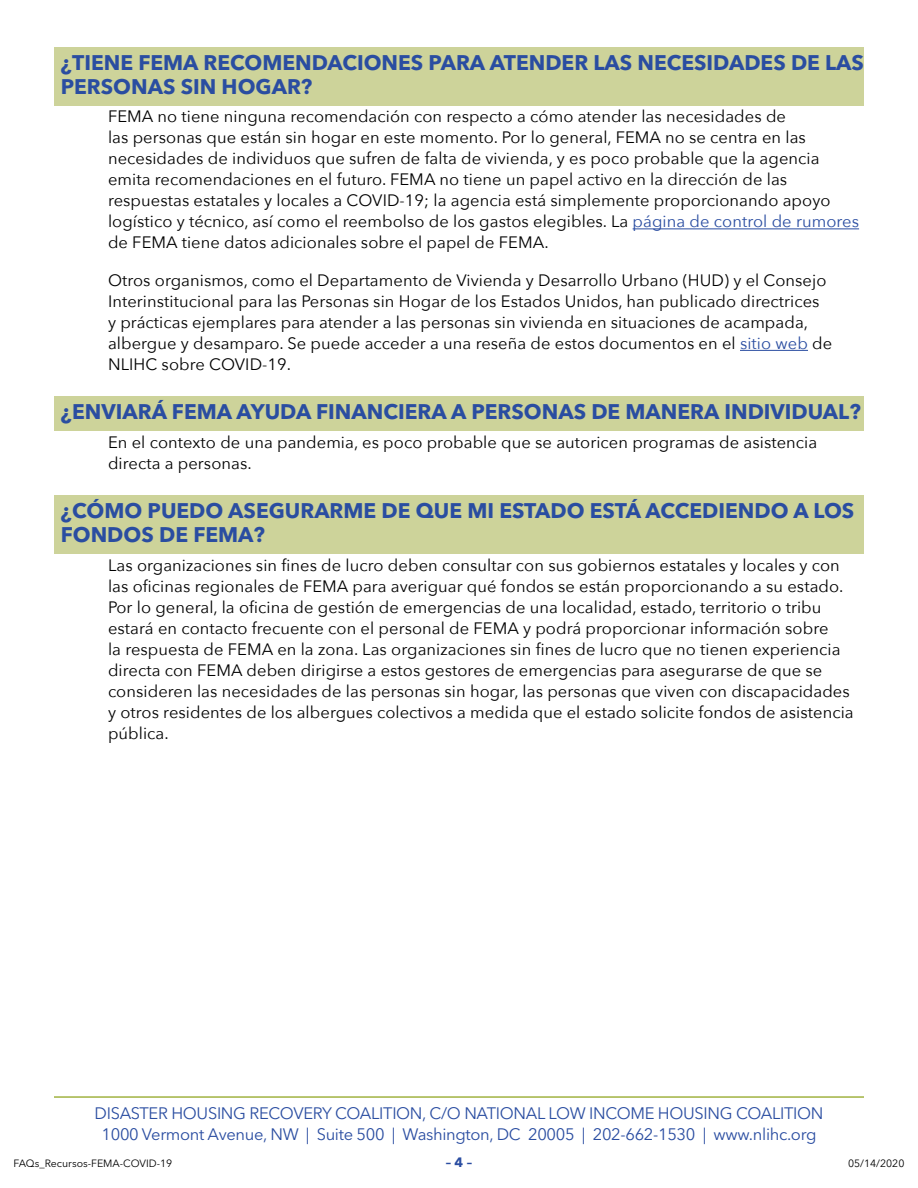
<style>
.page{position:relative;width:918px;height:1188px;background:#fff}
.page>*{position:absolute;margin:0;border:0;box-sizing:border-box;transform-origin:0 0}
.t1{font:700 21px/24px "Avenir Next LT Pro";color:#2a4da1}
.t2{font:16.5px/21px "Avenir Next";letter-spacing:.005em;color:#000}
.t3{font:16.5px/21px "Avenir Next LT Pro";letter-spacing:-.02em;color:#2a4da1;text-align:center}
.t4{font:700 13.5px "Avenir Next LT Pro";color:#2a4da1}
.t5{font:10.5px "Avenir Next LT Pro";color:#000}
.s1{color:#2a4da1}
</style>
<div class="page">
<hr style="left:54px;top:1096px;width:810px;height:2px;background:#a1b341">
<div style="left:54px;top:47px;width:810px;height:59px;background:#cdd39a"></div>
<hr style="left:633px;top:229px;width:226px;height:1px;background:#2a4da1">
<hr style="left:740px;top:350px;width:68px;height:1px;background:#2a4da1">
<div style="left:54px;top:397px;width:810px;height:34px;background:#cdd39a"></div>
<div style="left:54px;top:496px;width:810px;height:58px;background:#cdd39a"></div>
<p class="t1" style="left:61px;top:50px;width:805px">¿TIENE FEMA RECOMENDACIONES PARA ATENDER LAS NECESIDADES DE LAS<br>PERSONAS SIN HOGAR?</p>
<p class="t2" style="left:108px;top:105px;width:753px">FEMA no tiene ninguna recomendación con respecto a cómo atender las necesidades de<br>las personas que están sin hogar en este momento. Por lo general, FEMA no se centra en las necesidades de individuos que sufren de falta de vivienda, y es poco probable que la agencia emita recomendaciones en el futuro. FEMA no tiene un papel activo en la dirección de las respuestas estatales y locales a COVID-19; la agencia está simplemente proporcionando apoyo logístico y técnico, así como el reembolso de los gastos elegibles. La <span class="s1">página de control de rumores </span>de FEMA tiene datos adicionales sobre el papel de FEMA.</p>
<p class="t2" style="left:108px;top:269px;width:726px">Otros organismos, como el Departamento de Vivienda y Desarrollo Urbano (HUD) y el Consejo Interinstitucional para las Personas sin Hogar de los Estados Unidos, han publicado directrices<br>y prácticas ejemplares para atender a las personas sin vivienda en situaciones de acampada, albergue y desamparo. Se puede acceder a una reseña de estos documentos en el <span class="s1">sitio web</span> de NLIHC sobre COVID-19.</p>
<p class="t1" style="left:61px;top:400px;width:802px">¿ENVIARÁ FEMA AYUDA FINANCIERA A PERSONAS DE MANERA INDIVIDUAL?</p>
<p class="t2" style="left:108px;top:431px;width:711px">En el contexto de una pandemia, es poco probable que se autoricen programas de asistencia directa a personas.</p>
<p class="t1" style="left:61px;top:499px;width:795px">¿CÓMO PUEDO ASEGURARME DE QUE MI ESTADO ESTÁ ACCEDIENDO A LOS<br>FONDOS DE FEMA?</p>
<p class="t2" style="left:108px;top:554px;width:747px">Las organizaciones sin fines de lucro deben consultar con sus gobiernos estatales y locales y con las oficinas regionales de FEMA para averiguar qué fondos se están proporcionando a su estado.<br>Por lo general, la oficina de gestión de emergencias de una localidad, estado, territorio o tribu estará en contacto frecuente con el personal de FEMA y podrá proporcionar información sobre<br>la respuesta de FEMA en la zona. Las organizaciones sin fines de lucro que no tienen experiencia directa con FEMA deben dirigirse a estos gestores de emergencias para asegurarse de que se consideren las necesidades de las personas sin hogar, las personas que viven con discapacidades y otros residentes de los albergues colectivos a medida que el estado solicite fondos de asistencia pública.</p>
<p class="t3" style="left:95px;top:1103px;width:730px">DISASTER HOUSING RECOVERY COALITION, C/O NATIONAL LOW INCOME HOUSING COALITION<br>1000 Vermont Avenue, NW | Suite 500 | Washington, DC 20005 | 202-662-1530 | www.nlihc.org</p>
<p class="t4" style="left:446px;top:1154px;width:28px">– 4 –</p>
<p class="t5" style="left:14px;top:1157px;width:160px">FAQs_Recursos-FEMA-COVID-19</p>
<p class="t5" style="left:848px;top:1157px;width:58px">05/14/2020</p>
</div>
